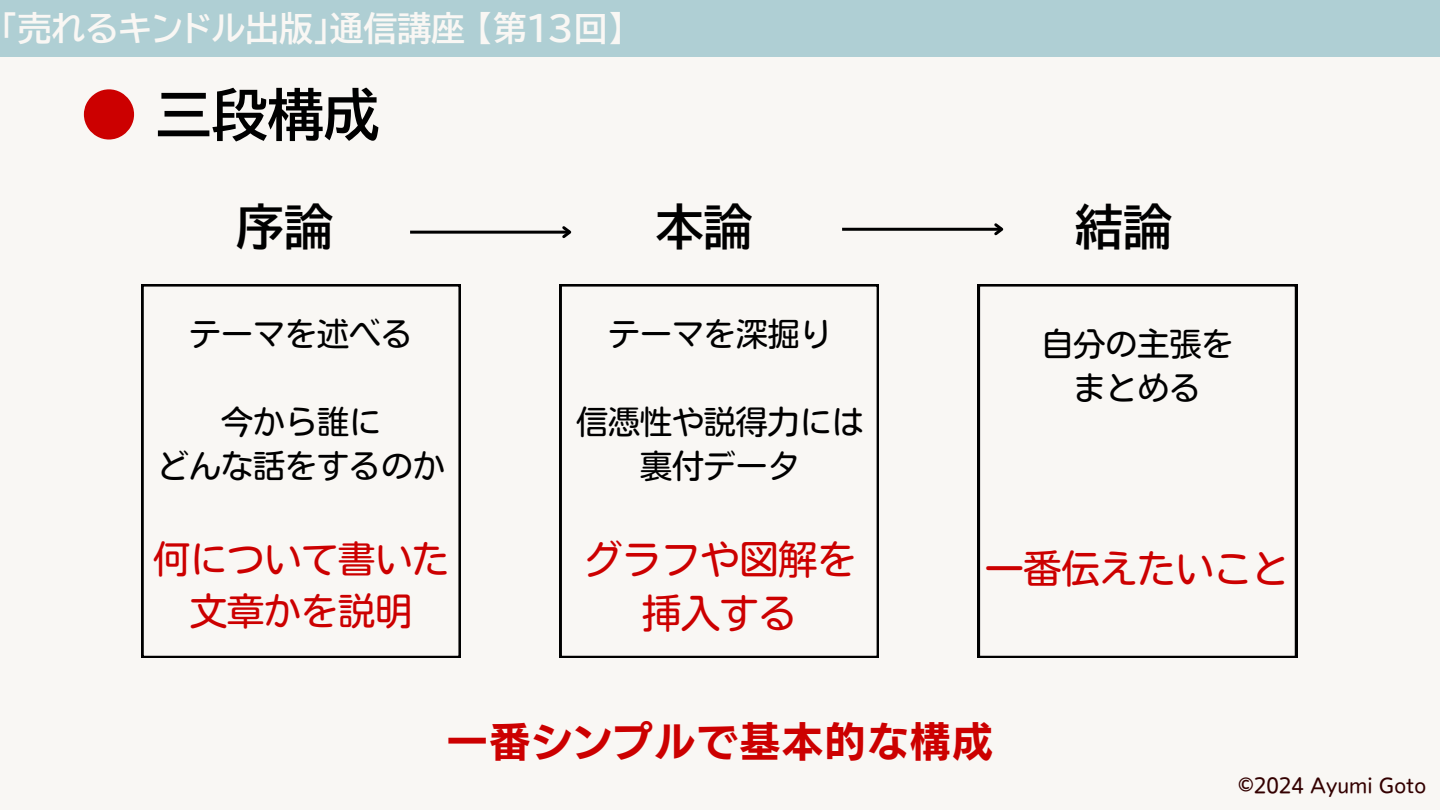
<style>
.page{position:relative;width:1440px;height:810px;background:#f9f7f4}
.page>*{position:absolute;margin:0;border:0;box-sizing:border-box;transform-origin:0 0}
.t1{font:700 56px "BIZUDP Gothic";color:#000}
.t2{font:700 48.4px "BIZUDP Gothic";color:#000}
.t3{font:41px "TEST UD Kakugo Large B";letter-spacing:.04em;color:#c00}
.t4{font:39px/54px "Nud Motoya Maru Std W3";color:#c00;text-align:center}
.t5{font:38px "Nud Motoya Maru Std W3";color:#c00}
.t6{font:37px/51.8px "Nud Motoya Maru Std W3";color:#c00;text-align:center}
.t7{font:700 33.8px "BIZUDP Gothic";color:#f9f7f4}
.t8{font:32px/44.2px "Nud Motoya Maru Std W3";color:#000;text-align:center}
.t9{font:20px "Nud Motoya Maru Std W3";color:#300}
.s1{color:#c00}
</style>
<div class="page">
<div style="left:0;top:0;width:1440px;height:56px;background:#afcfd4"></div>
<svg style="left:142px;top:284px;width:319px;height:374px"></svg>
<svg style="left:560px;top:284px;width:319px;height:374px"></svg>
<svg style="left:978px;top:284px;width:319px;height:374px"></svg>
<hr style="left:410px;top:231px;width:160px;height:3px;background:#000">
<svg style="left:560px;top:226px;width:12px;height:13px"></svg>
<hr style="left:842px;top:228px;width:160px;height:3px;background:#000">
<svg style="left:992px;top:223px;width:12px;height:13px"></svg>
<p class="t7" style="left:1px;top:11px;width:625px">「売れるキンドル出版」通信講座【第13回】</p>
<h1 class="t1" style="left:81px;top:87px;width:300px"><span class="s1">●</span> 三段構成</h1>
<h2 class="t2" style="left:236px;top:202px;width:98px">序論</h2>
<h2 class="t2" style="left:655px;top:202px;width:98px">本論</h2>
<h2 class="t2" style="left:1075px;top:202px;width:98px">結論</h2>
<p class="t8" style="left:189px;top:311px;width:225px">テーマを述べる</p>
<p class="t8" style="left:157px;top:400px;width:289px">今から誰に<br>どんな話をするのか</p>
<p class="t6" style="left:153px;top:533px;width:297px">何について書いた文章かを説明</p>
<p class="t8" style="left:608px;top:311px;width:225px">テーマを深掘り</p>
<p class="t8" style="left:576px;top:400px;width:289px">信憑性や説得力には裏付データ</p>
<p class="t4" style="left:584px;top:533px;width:274px">グラフや図解を挿入する</p>
<p class="t8" style="left:1041px;top:322px;width:193px">自分の主張をまとめる</p>
<p class="t5" style="left:985px;top:550px;width:305px">一番伝えたいこと</p>
<p class="t3" style="left:447px;top:721px;width:548px">一番シンプルで基本的な構成</p>
<p class="t9" style="left:1238px;top:776px;width:189px">©︎2024 Ayumi Goto</p>
</div>
